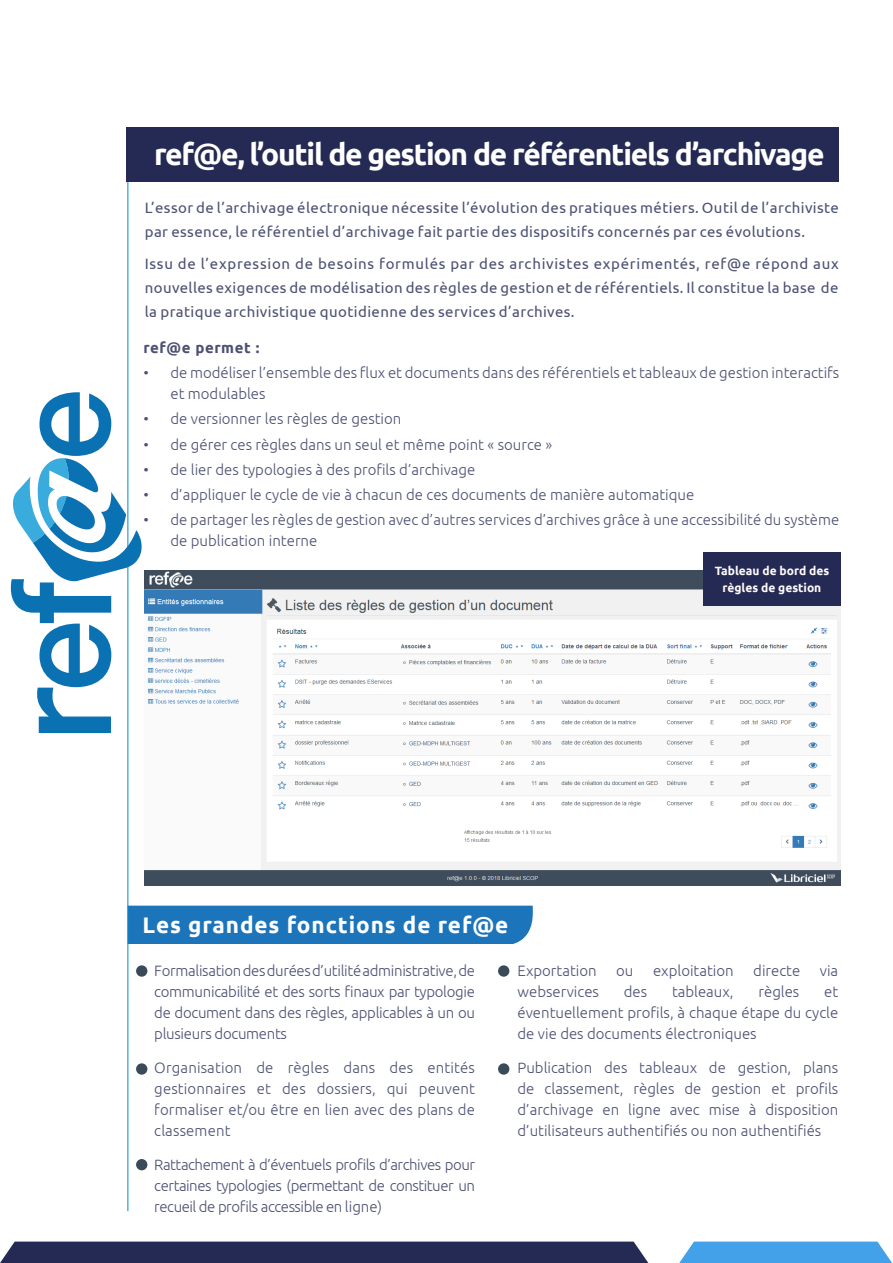
<style>
.page{position:relative;width:893px;height:1263px;background:#fff}
.page>*{position:absolute;margin:0;border:0;box-sizing:border-box;transform-origin:0 0}
.t1{font:700 30px "Ubuntu";letter-spacing:-.04em;color:#fff}
.t2{font:700 22.5px "Ubuntu";letter-spacing:.04em;color:#fff}
.t3{font:300 15px/21px "Ubuntu";color:#4c5173;text-align:justify}
.t4{font:15px/24px "Ubuntu";letter-spacing:.03em;color:#4c5173}
.t5{font:700 15px "Ubuntu";letter-spacing:.04em;color:#4c5173}
.t6{font:700 12px/16.5px "Ubuntu";color:#fefafc;text-align:center}
</style>
<div class="page">
<div style="left:128px;top:906px;width:405px;height:38px;background:#1c75ba"></div>
<hr style="left:127px;top:128px;width:1px;height:1083px;background:#0089cf">
<div style="left:0;top:1241px;width:648px;height:22px;background:#242a54"></div>
<svg style="left:679px;top:1241px;width:213px;height:22px;background:#53a9ea"></svg>
<div style="left:136px;top:1063px;width:11px;height:12px;background:#394a59;border-radius:50%"></div>
<div style="left:136px;top:1159px;width:11px;height:11px;background:#394a59;border-radius:50%"></div>
<div style="left:498px;top:1063px;width:11px;height:12px;background:#394a59;border-radius:50%"></div>
<div style="left:136px;top:965px;width:11px;height:12px;background:#394a59;border-radius:50%"></div>
<div style="left:498px;top:965px;width:11px;height:12px;background:#394a59;border-radius:50%"></div>
<div style="left:126px;top:127px;width:713px;height:55px;background:#242a54"></div>
<img style="left:145px;top:571px;width:695px;height:315px">
<div style="left:704px;top:553px;width:137px;height:53px;background:#242a54"></div>
<svg style="left:11px;top:392px;width:131px;height:341px"></svg>
<p class="t1" style="left:154px;top:136px;width:672px">ref@e, l’outil de gestion de référentiels d’archivage</p>
<p class="t4" style="left:145px;top:195px;width:696px">L’essor de l’archivage électronique nécessite l’évolution des pratiques métiers. Outil de l’archiviste par essence, le référentiel d’archivage fait partie des dispositifs concernés par ces évolutions.</p>
<p class="t4" style="left:145px;top:251px;width:696px;text-align:justify">Issu de l’expression de besoins formulés par des archivistes expérimentés, ref@e répond aux nouvelles exigences de modélisation des règles de gestion et de référentiels. Il constitue la base de la pratique archivistique quotidienne des services d’archives.</p>
<p class="t5" style="left:144px;top:338px;width:117px">ref@e permet :</p>
<p class="t3" style="left:171px;top:362px;width:670px;text-indent:-27px">• de modéliser l’ensemble des flux et documents dans des référentiels et tableaux de gestion interactifs et modulables</p>
<p class="t3" style="left:144px;top:408px;width:259px">• de versionner les règles de gestion</p>
<p class="t3" style="left:144px;top:433px;width:410px">• de gérer ces règles dans un seul et même point « source »</p>
<p class="t3" style="left:144px;top:459px;width:333px">• de lier des typologies à des profils d’archivage</p>
<p class="t3" style="left:144px;top:484px;width:552px">• d’appliquer le cycle de vie à chacun de ces documents de manière automatique</p>
<p class="t3" style="left:171px;top:509px;width:670px;text-indent:-27px">• de partager les règles de gestion avec d’autres services d’archives grâce à une accessibilité du système de publication interne</p>
<p class="t6" style="left:715px;top:562px;width:116px">Tableau de bord des règles de gestion</p>
<p class="t2" style="left:142px;top:911px;width:367px">Les grandes fonctions de ref@e</p>
<p class="t3" style="left:154px;top:960px;width:322px">Formalisation des durées d’utilité administrative, de communicabilité et des sorts finaux par typologie de document dans des règles, applicables à un ou plusieurs documents</p>
<p class="t3" style="left:154px;top:1057px;width:322px">Organisation de règles dans des entités gestionnaires et des dossiers, qui peuvent formaliser et/ou être en lien avec des plans de classement</p>
<p class="t3" style="left:154px;top:1153px;width:322px">Rattachement à d’éventuels profils d’archives pour certaines typologies (permettant de constituer un recueil de profils accessible en ligne)</p>
<p class="t3" style="left:518px;top:960px;width:81px">Exportation</p>
<p class="t3" style="left:616px;top:960px;width:19px">ou</p>
<p class="t3" style="left:653px;top:960px;width:82px">exploitation</p>
<p class="t3" style="left:753px;top:960px;width:49px">directe</p>
<p class="t3" style="left:820px;top:960px;width:20px">via</p>
<p class="t3" style="left:518px;top:981px;width:83px">webservices</p>
<p class="t3" style="left:624px;top:981px;width:25px">des</p>
<p class="t3" style="left:672px;top:981px;width:63px">tableaux,</p>
<p class="t3" style="left:758px;top:981px;width:42px">règles</p>
<p class="t3" style="left:518px;top:981px;width:322px;text-indent:307px">et éventuellement profils, à chaque étape du cycle de vie des documents électroniques</p>
<p class="t3" style="left:518px;top:1057px;width:322px">Publication des tableaux de gestion, plans de classement, règles de gestion et profils d’archivage en ligne avec mise à disposition d’utilisateurs authentifiés ou non authentifiés</p>
</div>
